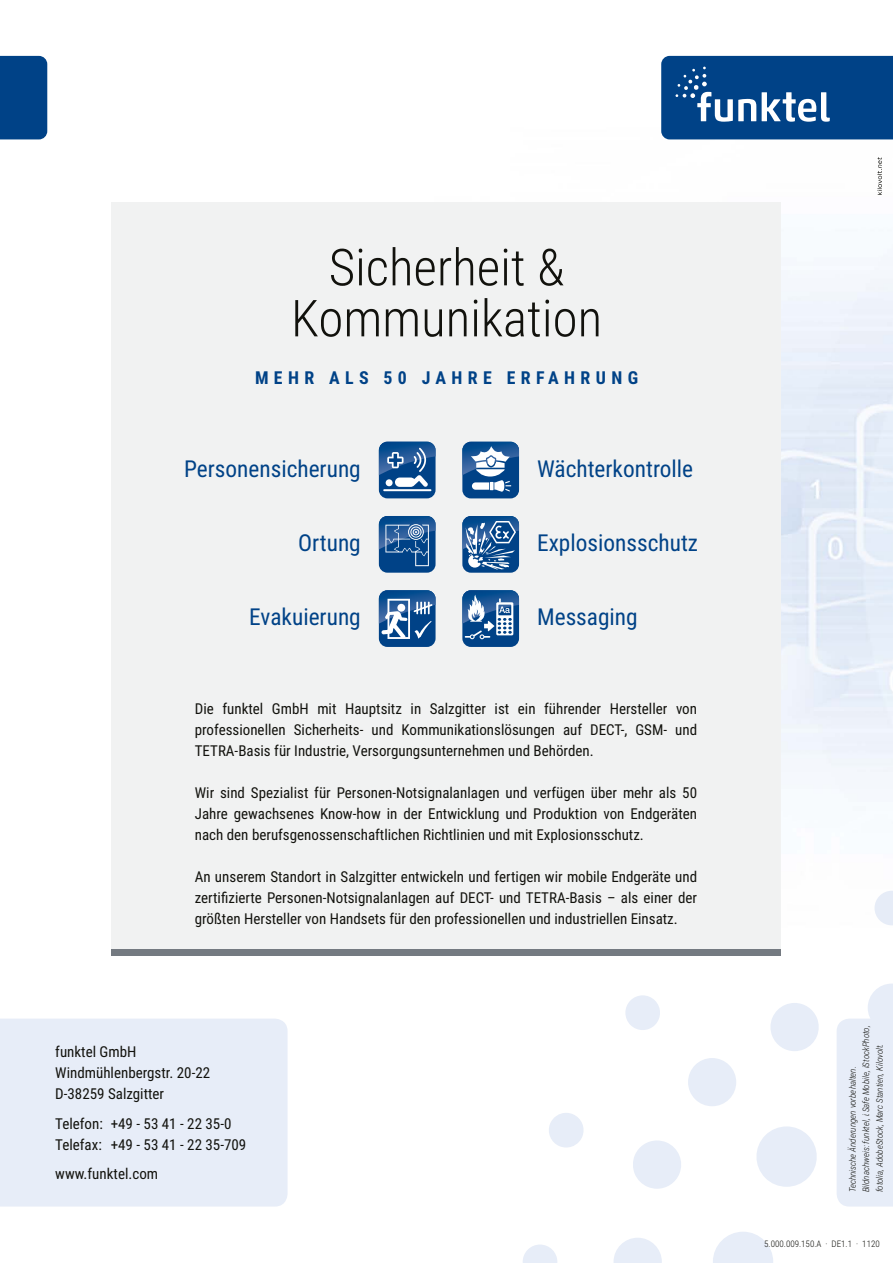
<style>
.page{position:relative;width:893px;height:1263px;background:#fff}
.page>*{position:absolute;margin:0;border:0;box-sizing:border-box;transform-origin:0 0}
.t1{font:300 51px/51px "Roboto Condensed";color:#12120d;text-align:center}
.t2{font:23.4px "Roboto Condensed";color:#004287}
.t3{font:700 17.85px "Roboto Condensed";letter-spacing:.3em;color:#004287}
.t4{font:15px/21px "Roboto Condensed";color:#12120d;text-align:justify}
.t5{font:italic 300 9px/13.5px "Roboto Condensed";color:#12120d}
.t6{font:300 9px "Roboto Condensed";color:#12120d}
</style>
<div class="page">
<img style="left:564px;top:55px;width:329px;height:1208px">
<svg style="left:713px;top:1232px;width:60px;height:31px"></svg>
<svg style="left:614px;top:1238px;width:48px;height:25px"></svg>
<svg style="left:523px;top:1244px;width:34px;height:19px"></svg>
<svg style="left:874px;top:891px;width:19px;height:34px"></svg>
<svg style="left:753px;top:1126px;width:67px;height:61px"></svg>
<svg style="left:688px;top:1058px;width:48px;height:48px"></svg>
<svg style="left:624px;top:995px;width:38px;height:35px"></svg>
<svg style="left:770px;top:1003px;width:49px;height:48px"></svg>
<svg style="left:632px;top:1140px;width:52px;height:49px"></svg>
<svg style="left:549px;top:1113px;width:37px;height:34px"></svg>
<div style="left:111px;top:949px;width:670px;height:7px;background:#747a81"></div>
<div style="left:0;top:1019px;width:288px;height:187px;background:#e7edf8"></div>
<div style="left:111px;top:202px;width:670px;height:747px;background:#f1f2f2"></div>
<svg style="left:837px;top:983px;width:56px;height:223px;background:#e9eef8"></svg>
<div style="left:0;top:56px;width:47px;height:83px;background:#004287"></div>
<svg style="left:661px;top:56px;width:232px;height:83px;background:#185492"></svg>
<svg style="left:877px;top:157px;width:5px;height:38px"></svg>
<div style="left:379px;top:516px;width:57px;height:57px;background:#004287;border-radius:9px"></div>
<svg style="left:379px;top:516px;width:56px;height:50px"></svg>
<div style="left:379px;top:590px;width:57px;height:57px;background:#004287;border-radius:9px"></div>
<svg style="left:379px;top:590px;width:56px;height:49px"></svg>
<div style="left:462px;top:590px;width:57px;height:57px;background:#004287;border-radius:9px"></div>
<svg style="left:462px;top:590px;width:57px;height:49px"></svg>
<div style="left:379px;top:442px;width:57px;height:56px;background:#004287;border-radius:9px"></div>
<hr style="left:383px;top:489px;width:48px;height:2px;background:#fff">
<svg style="left:379px;top:442px;width:56px;height:45px"></svg>
<div style="left:462px;top:442px;width:57px;height:56px;background:#004287;border-radius:9px"></div>
<svg style="left:462px;top:442px;width:57px;height:50px"></svg>
<div style="left:462px;top:516px;width:57px;height:57px;background:#004287;border-radius:9px"></div>
<svg style="left:462px;top:516px;width:57px;height:53px"></svg>
<h1 class="t1" style="left:291px;top:240px;width:313px">Sicherheit &amp;<br>Kommunikation</h1>
<p class="t3" style="left:255px;top:365px;width:385px">MEHR ALS 50 JAHRE ERFAHRUNG</p>
<h2 class="t2" style="left:184px;top:452px;width:178px">Personensicherung</h2>
<h2 class="t2" style="left:298px;top:526px;width:64px">Ortung</h2>
<h2 class="t2" style="left:537px;top:452px;width:158px">Wächterkontrolle</h2>
<h2 class="t2" style="left:537px;top:526px;width:163px">Explosionsschutz</h2>
<h2 class="t2" style="left:249px;top:600px;width:113px">Evakuierung</h2>
<h2 class="t2" style="left:537px;top:600px;width:102px">Messaging</h2>
<p class="t4" style="left:195px;top:698px;width:504px">Die funktel GmbH mit Hauptsitz in Salzgitter ist ein führender Hersteller von professionellen Sicherheits- und Kommunikationslösungen auf DECT-, GSM- und TETRA-Basis für Industrie, Versorgungsunternehmen und Behörden.</p>
<p class="t4" style="left:195px;top:782px;width:504px">Wir sind Spezialist für Personen-Notsignalanlagen und verfügen über mehr als 50<br>Jahre gewachsenes Know-how in der Entwicklung und Produktion von Endgeräten nach den berufsgenossenschaftlichen Richtlinien und mit Explosionsschutz.</p>
<p class="t4" style="left:195px;top:866px;width:504px">An unserem Standort in Salzgitter entwickeln und fertigen wir mobile Endgeräte und zertifizierte Personen-Notsignalanlagen auf DECT- und TETRA-Basis – als einer der größten Hersteller von Handsets für den professionellen und industriellen Einsatz.</p>
<p class="t4" style="left:55px;top:1041px;width:156px;text-align:left">funktel GmbH<br>Windmühlenbergstr. 20-22<br>D-38259 Salzgitter</p>
<p class="t4" style="left:55px;top:1112px;width:193px">Telefon: +49 - 53 41 - 22 35-0<br>Telefax: +49 - 53 41 - 22 35-709</p>
<p class="t4" style="left:55px;top:1163px;width:104px">www.funktel.com</p>
<p class="t5" style="left:845px;top:1192px;width:169px;rotate:-90deg">Technische Änderungen vorbehalten.<br>Bildnachweis: funktel, i.Safe Mobile, iStockPhoto, fotolia, AdobeStock, Marc Stantien, Kilovolt.</p>
<p class="t6" style="left:764px;top:1237px;width:117px">5.000.009.150.A · DE1.1 · 1120</p>
</div>
